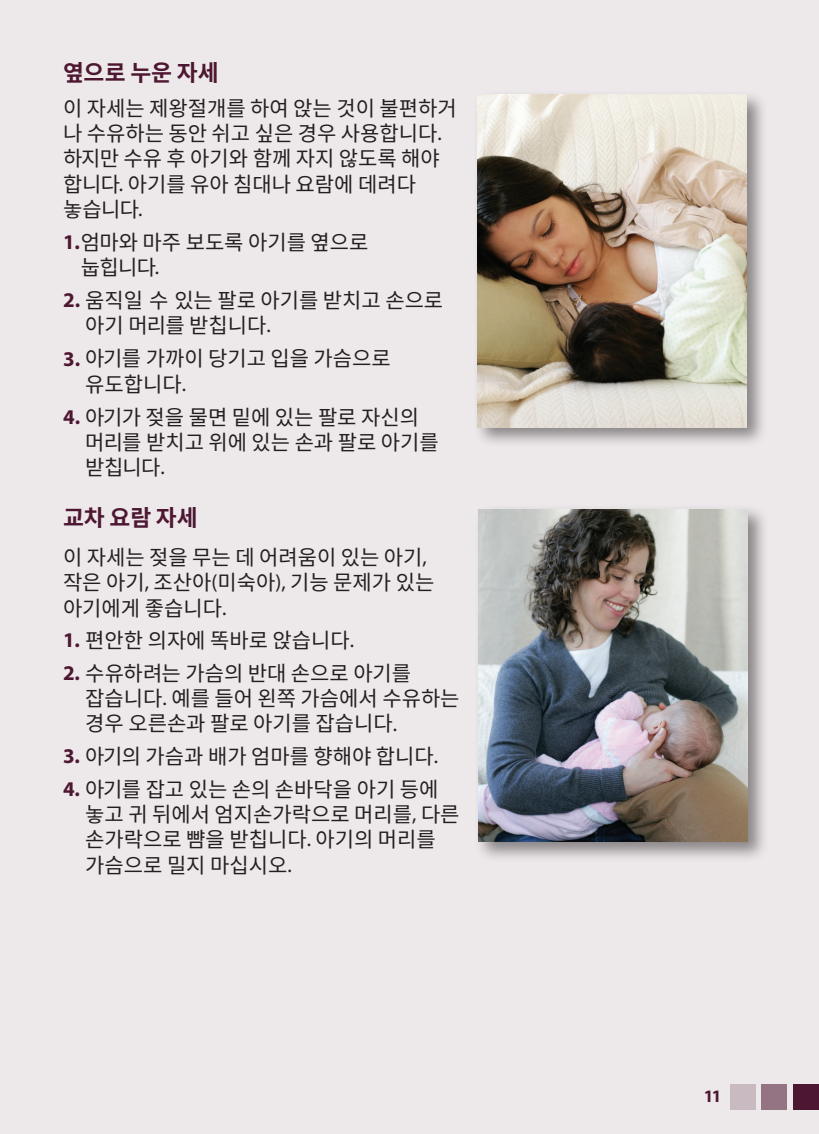
<style>
.page{position:relative;width:819px;height:1134px;background:#ede8ea}
.page>*{position:absolute;margin:0;border:0;box-sizing:border-box;transform-origin:0 0}
.t1{font:700 22.75px "Noto Sans CJ Kkr";color:#4d1731}
.t2{font:21px/25.2px "Noto Sans CJ Kkr";color:#231f20}
.t3{font:700 17.5px "Myriad Pro";color:#4d1731}
.s1{font-family:"Myriad Pro"}
.s2{font-family:"Myriad Pro";font-weight:700;color:#4d1731}
</style>
<div class="page">
<div style="left:793px;top:1084px;width:26px;height:26px;background:#4d1731"></div>
<div style="left:761px;top:1084px;width:26px;height:26px;background:#947483"></div>
<div style="left:730px;top:1084px;width:26px;height:26px;background:#c9b9c1"></div>
<div style="left:473px;top:90px;width:295px;height:358px;background:#231f20;opacity:.5"></div>
<img style="left:478px;top:94px;width:269px;height:333px">
<div style="left:474px;top:505px;width:295px;height:358px;background:#231f20;opacity:.5"></div>
<img style="left:479px;top:509px;width:269px;height:333px">
<p class="t1" style="left:63px;top:60px;width:157px">옆으로 누운 자세</p>
<p class="t2" style="left:63px;top:96px;width:395px">이 자세는 제왕절개를 하여 앉는 것이 불편하거 나 수유하는 동안 쉬고 싶은 경우 사용합니다<span class="s1">. </span>하지만 수유 후 아기와 함께 자지 않도록 해야 합니다<span class="s1">.</span> 아기를 유아 침대나 요람에 데려다 놓습니다<span class="s1">.</span></p>
<p class="t2" style="left:81px;top:230px;width:289px;text-indent:-18px"><span class="s2">1.</span>엄마와 마주 보도록 아기를 옆으로 눕힙니다<span class="s1">.</span></p>
<p class="t2" style="left:85px;top:288px;width:360px;text-indent:-22px"><span class="s2">2.</span> 움직일 수 있는 팔로 아기를 받치고 손으로 아기 머리를 받칩니다<span class="s1">.</span></p>
<p class="t2" style="left:85px;top:347px;width:307px;text-indent:-22px"><span class="s2">3.</span> 아기를 가까이 당기고 입을 가슴으로 유도합니다<span class="s1">.</span></p>
<p class="t2" style="left:85px;top:405px;width:355px;text-indent:-22px"><span class="s2">4.</span> 아기가 젖을 물면 밑에 있는 팔로 자신의 머리를 받치고 위에 있는 손과 팔로 아기를 받칩니다<span class="s1">.</span></p>
<p class="t1" style="left:63px;top:504px;width:136px">교차 요람 자세</p>
<p class="t2" style="left:63px;top:545px;width:373px">이 자세는 젖을 무는 데 어려움이 있는 아기<span class="s1">, </span>작은 아기<span class="s1">,</span> 조산아<span class="s1">(</span>미숙아<span class="s1">),</span> 기능 문제가 있는 아기에게 좋습니다<span class="s1">.</span></p>
<p class="t2" style="left:63px;top:628px;width:291px"><span class="s2">1.</span> 편안한 의자에 똑바로 앉습니다<span class="s1">.</span></p>
<p class="t2" style="left:85px;top:661px;width:376px;text-indent:-22px"><span class="s2">2.</span> 수유하려는 가슴의 반대 손으로 아기를 잡습니다<span class="s1">.</span> 예를 들어 왼쪽 가슴에서 수유하는 경우 오른손과 팔로 아기를 잡습니다<span class="s1">.</span></p>
<p class="t2" style="left:63px;top:744px;width:375px"><span class="s2">3.</span> 아기의 가슴과 배가 엄마를 향해야 합니다<span class="s1">.</span></p>
<p class="t2" style="left:85px;top:777px;width:376px;text-indent:-22px"><span class="s2">4.</span> 아기를 잡고 있는 손의 손바닥을 아기 등에 놓고 귀 뒤에서 엄지손가락으로 머리를<span class="s1">,</span> 다른 손가락으로 뺨을 받칩니다<span class="s1">.</span> 아기의 머리를 가슴으로 밀지 마십시오<span class="s1">.</span></p>
<p class="t3" style="left:704px;top:1084px;width:19px">11</p>
</div>
